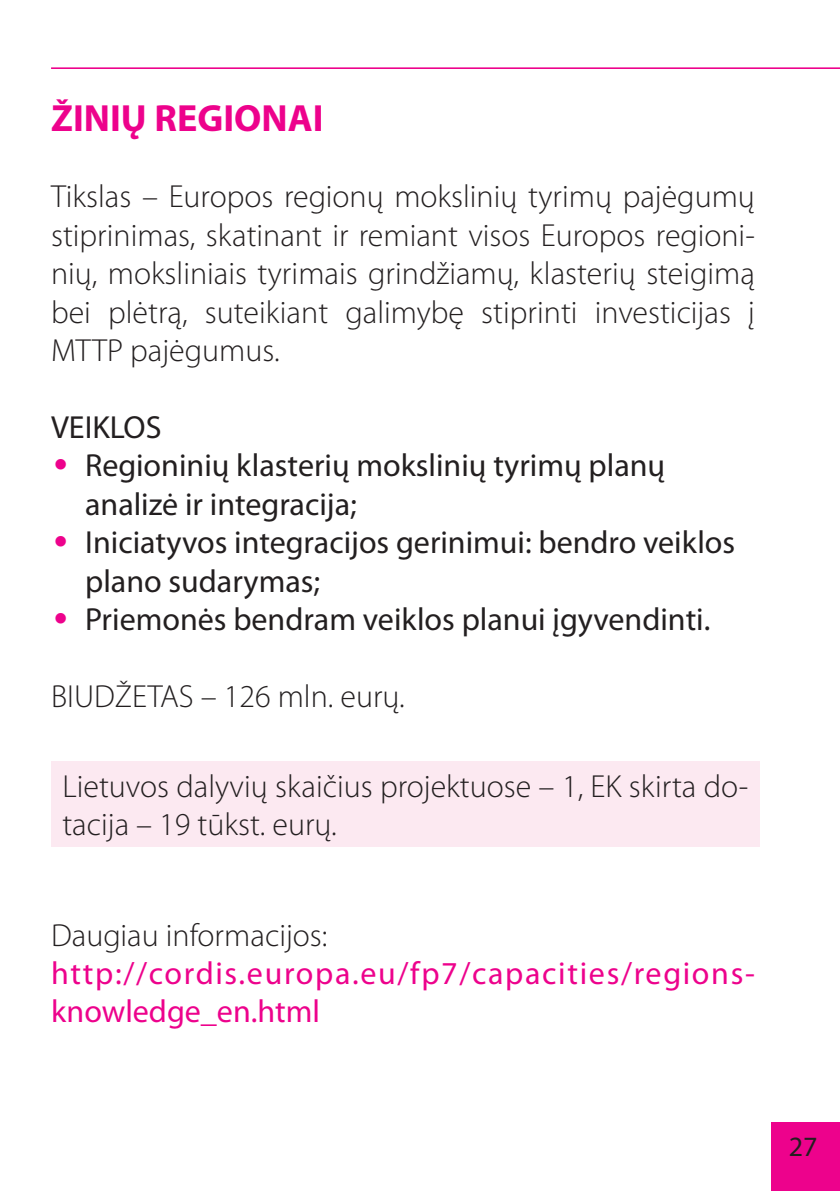
<style>
.page{position:relative;width:840px;height:1191px;background:#fff}
.page>*{position:absolute;margin:0;border:0;box-sizing:border-box;transform-origin:0 0}
.t1{font:700 38px "Myriad Pro";color:#ed028c}
.t2{font:300 32px/38.4px "Myriad Pro";color:#231f20;text-align:justify}
.t3{font:32px/38.4px "Myriad Pro";color:#231f20}
.t4{font:32px/38.4px "Myriad Pro";letter-spacing:.055em;color:#ed028c}
.t5{font:28px "Myriad Pro";color:#231f20}
.s1{font-family:"Arial";font-weight:900;font-style:italic;color:#ed028c}
</style>
<div class="page">
<hr style="left:51px;top:67px;width:788px;height:2px;background:#ed028c">
<div style="left:771px;top:1122px;width:68px;height:69px;background:#ed028c"></div>
<div style="left:51px;top:761px;width:708px;height:85px;background:#fce9f1"></div>
<p class="t1" style="left:51px;top:103px;width:274px">ŽINIŲ REGIONAI</p>
<p class="t2" style="left:51px;top:180px;width:705px">Tikslas – Europos regionų mokslinių tyrimų pajėgumų stiprinimas, skatinant ir remiant visos Europos regioni&shy;nių, moksliniais tyrimais grindžiamų, klasterių steigimą bei plėtrą, suteikiant galimybę stiprinti investicijas į MTTP pajėgumus.</p>
<p class="t3" style="left:51px;top:410px;width:112px">VEIKLOS</p>
<p class="t3" style="left:85px;top:449px;width:581px;text-indent:-34px"><span class="s1">•</span> Regioninių klasterių mokslinių tyrimų planų analizė ir integracija;</p>
<p class="t3" style="left:85px;top:526px;width:651px;text-indent:-34px"><span class="s1">•</span> Iniciatyvos integracijos gerinimui: bendro veiklos plano sudarymas;</p>
<p class="t3" style="left:51px;top:602px;width:660px"><span class="s1">•</span> Priemonės bendram veiklos planui įgyvendinti.</p>
<p class="t2" style="left:51px;top:679px;width:355px">BIUDŽETAS – 126 mln. eurų.</p>
<p class="t2" style="left:62px;top:769px;width:687px">Lietuvos dalyvių skaičius projektuose – 1, EK skirta do&shy;tacija – 19 tūkst. eurų.</p>
<p class="t2" style="left:51px;top:918px;width:278px">Daugiau informacijos:</p>
<p class="t4" style="left:51px;top:956px;width:705px">http://cordis.europa.eu/fp7/capacities/regions&shy;knowledge_en.html</p>
<p class="t5" style="left:788px;top:1135px;width:30px">27</p>
</div>
